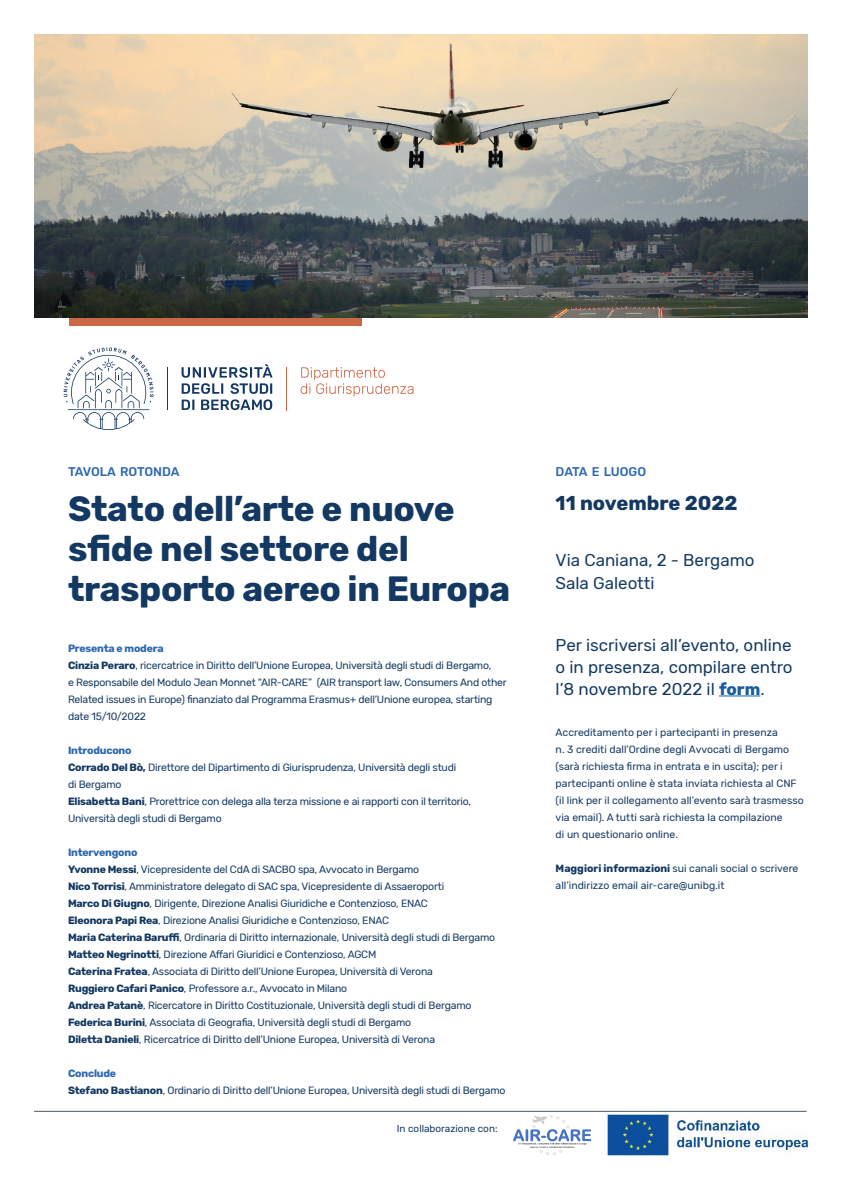
<style>
.page{position:relative;width:842px;height:1191px;background:#fff}
.page>*{position:absolute;margin:0;border:0;box-sizing:border-box;transform-origin:0 0}
.t1{font:700 35px/40px "Rubik";letter-spacing:-.01em;color:#133862}
.t2{font:700 20px "Rubik";color:#133862}
.t3{font:17px/22px "Rubik";color:#133862}
.t4{font:500 12.6px "Rubik";letter-spacing:-.015em;color:#2d68b0}
.t5{font:10.5px/17px "Rubik";letter-spacing:-.02em;color:#133862}
.t6{font:10.5px/17px "Rubik";color:#133862}
.t7{font:700 10.5px "Rubik";letter-spacing:-.02em;color:#2d68b0}
.t8{font:10px "Rubik";color:#133862}
.s1{font-weight:700}
.s2{font-weight:700;color:#175d9e}
</style>
<div class="page">
<hr style="left:34px;top:1111px;width:772px;height:1px;background:#4d595f">
<div style="left:69px;top:317px;width:292px;height:8px;background:#cb6744"></div>
<hr style="left:167px;top:367px;width:1px;height:43px;background:#133862">
<svg style="left:182px;top:364px;width:90px;height:46px"></svg>
<svg style="left:64px;top:347px;width:90px;height:83px"></svg>
<hr style="left:286px;top:367px;width:1px;height:43px;background:#cb6744">
<svg style="left:301px;top:367px;width:112px;height:29px"></svg>
<img style="left:513px;top:1115px;width:79px;height:40px">
<img style="left:605px;top:1112px;width:203px;height:44px">
<hr style="left:719px;top:695px;width:41px;height:1px;background:#175d9e">
<img style="left:34px;top:34px;width:774px;height:283px">
<p class="t4" style="left:68px;top:465px;width:113px">TAVOLA ROTONDA</p>
<p class="t1" style="left:68px;top:490px;width:444px">Stato dell’arte e nuove sfide nel settore del trasporto aereo in Europa</p>
<p class="t7" style="left:68px;top:642px;width:97px">Presenta e modera</p>
<p class="t5" style="left:68px;top:657px;width:425px"><span class="s1">Cinzia Peraro</span>, ricercatrice in Diritto dell’Unione Europea, Università degli studi di Bergamo,</p>
<p class="t5" style="left:68px;top:674px;width:440px">e Responsabile del Modulo Jean Monnet “AIR-CARE” (AIR transport law, Consumers And other<br>Related issues in Europe) finanziato dal Programma Erasmus+ dell’Unione europea, starting date 15/10/2022</p>
<p class="t7" style="left:68px;top:744px;width:65px">Introducono</p>
<p class="t5" style="left:68px;top:759px;width:390px"><span class="s1">Corrado Del Bò,</span> Direttore del Dipartimento di Giurisprudenza, Università degli studi</p>
<p class="t5" style="left:68px;top:776px;width:55px">di Bergamo</p>
<p class="t5" style="left:68px;top:793px;width:405px"><span class="s1">Elisabetta Bani</span>, Prorettrice con delega alla terza missione e ai rapporti con il territorio,<br>Università degli studi di Bergamo</p>
<p class="t7" style="left:68px;top:846px;width:71px">Intervengono</p>
<p class="t5" style="left:68px;top:861px;width:353px"><span class="s1">Yvonne Messi</span>, Vicepresidente del CdA di SACBO spa, Avvocato in Bergamo</p>
<p class="t5" style="left:68px;top:878px;width:378px"><span class="s1">Nico Torrisi</span>, Amministratore delegato di SAC spa, Vicepresidente di Assaeroporti</p>
<p class="t5" style="left:68px;top:895px;width:361px"><span class="s1">Marco Di Giugno</span>, Dirigente, Direzione Analisi Giuridiche e Contenzioso, ENAC</p>
<p class="t5" style="left:68px;top:912px;width:323px"><span class="s1">Eleonora Papi Rea</span>, Direzione Analisi Giuridiche e Contenzioso, ENAC</p>
<p class="t5" style="left:68px;top:929px;width:429px"><span class="s1">Maria Caterina Baruffi</span>, Ordinaria di Diritto internazionale, Università degli studi di Bergamo</p>
<p class="t5" style="left:68px;top:946px;width:310px"><span class="s1">Matteo Negrinotti</span>, Direzione Affari Giuridici e Contenzioso, AGCM</p>
<p class="t5" style="left:68px;top:963px;width:366px"><span class="s1">Caterina Fratea</span>, Associata di Diritto dell’Unione Europea, Università di Verona</p>
<p class="t5" style="left:68px;top:980px;width:281px"><span class="s1">Ruggiero Cafari Panico</span>, Professore a.r., Avvocato in Milano</p>
<p class="t5" style="left:68px;top:997px;width:405px"><span class="s1">Andrea Patanè</span>, Ricercatore in Diritto Costituzionale, Università degli studi di Bergamo</p>
<p class="t5" style="left:68px;top:1014px;width:345px"><span class="s1">Federica Burini</span>, Associata di Geografia, Università degli studi di Bergamo</p>
<p class="t5" style="left:68px;top:1031px;width:369px"><span class="s1">Diletta Danieli</span>, Ricercatrice di Diritto dell’Unione Europea, Università di Verona</p>
<p class="t7" style="left:68px;top:1067px;width:50px">Conclude</p>
<p class="t5" style="left:68px;top:1082px;width:439px"><span class="s1">Stefano Bastianon</span>, Ordinario di Diritto dell’Unione Europea, Università degli studi di Bergamo</p>
<p class="t8" style="left:397px;top:1123px;width:102px">In collaborazione con:</p>
<p class="t4" style="left:556px;top:465px;width:92px">DATA E LUOGO</p>
<p class="t2" style="left:556px;top:492px;width:184px">11 novembre 2022</p>
<p class="t3" style="left:556px;top:550px;width:200px">Via Caniana, 2 - Bergamo</p>
<p class="t3" style="left:556px;top:572px;width:100px">Sala Galeotti</p>
<p class="t3" style="left:556px;top:634px;width:237px">Per iscriversi all’evento, online</p>
<p class="t3" style="left:556px;top:656px;width:238px">o in presenza, compilare entro l’8 novembre 2022 il <span class="s2">form</span>.</p>
<p class="t6" style="left:556px;top:724px;width:250px">Accreditamento per i partecipanti in presenza<br>n. 3 crediti dall’Ordine degli Avvocati di Bergamo (sarà richiesta firma in entrata e in uscita); per i partecipanti online è stata inviata richiesta al CNF (il link per il collegamento all’evento sarà trasmesso via email). A tutti sarà richiesta la compilazione</p>
<p class="t6" style="left:556px;top:826px;width:124px">di un questionario online.</p>
<p class="t6" style="left:556px;top:860px;width:244px"><span class="s1">Maggiori informazioni</span> sui canali social o scrivere all’indirizzo email air-care@unibg.it</p>
</div>
